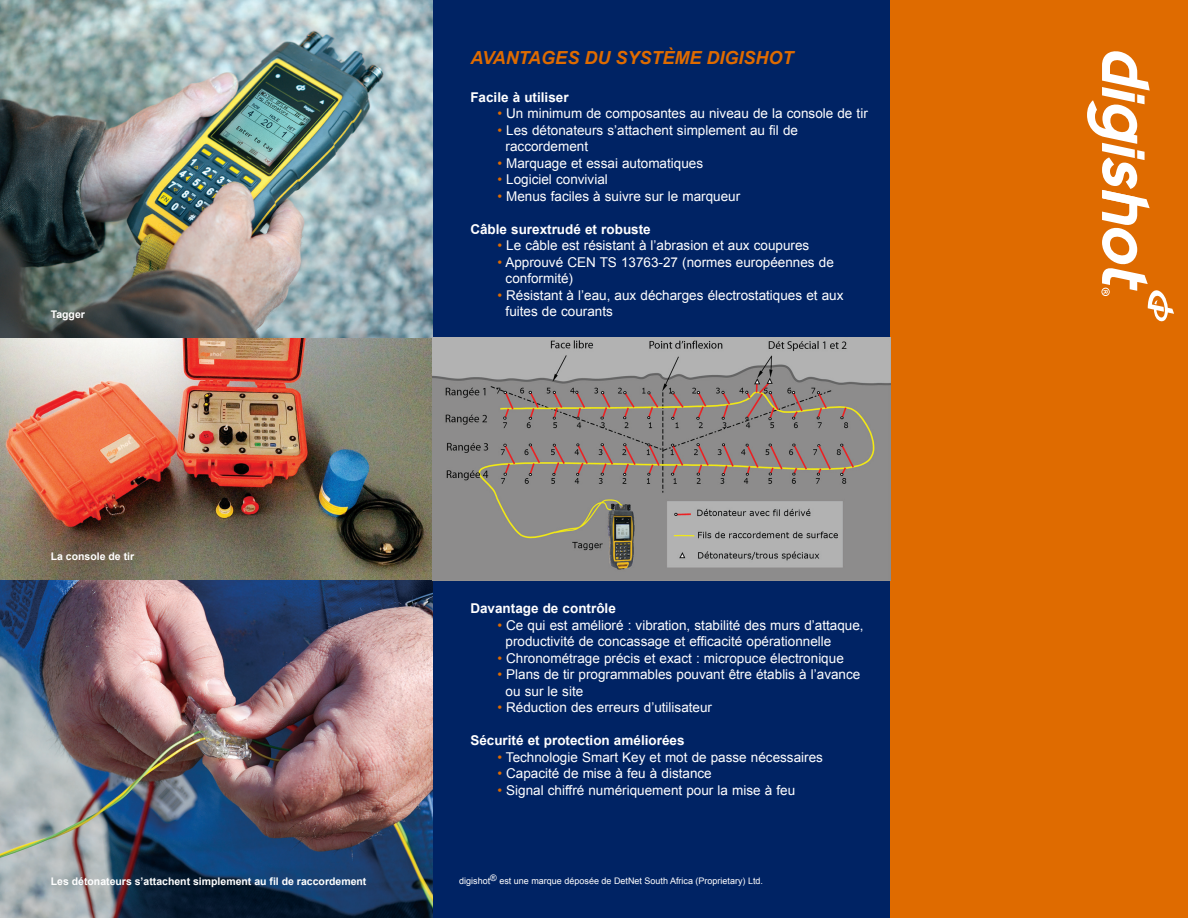
<style>
.page{position:relative;width:1188px;height:918px;background:#fff}
.page>*{position:absolute;margin:0;border:0;box-sizing:border-box;transform-origin:0 0}
.t1{font:italic 700 18px "Arial";color:#df6b00}
.Body{font:13.5px/16.5px "Arial";color:#fff}
.Body-2{font:700 13.5px "Arial";color:#fff}
.t2{font:700 10.5px "Arial";color:#fff}
.t3{font:9px "Arial";color:#fff}
.s1{color:#df6b00}
</style>
<div class="page">
<div style="left:864px;top:0;width:324px;height:918px;background:#df6b00"></div>
<div style="left:432px;top:0;width:458px;height:918px;background:#002364"></div>
<img style="left:2px;top:0;width:430px;height:918px">
<svg style="left:1087px;top:51px;width:87px;height:271px"></svg>
<img style="left:432px;top:338px;width:458px;height:242px">
<svg style="left:0;top:0;width:2px;height:918px;background:#768283"></svg>
<p class="t2" style="left:51px;top:307px;width:36px">Tagger</p>
<p class="t2" style="left:51px;top:549px;width:85px">La console de tir</p>
<p class="t2" style="left:51px;top:874px;width:317px">Les détonateurs s’attachent simplement au fil de raccordement</p>
<p class="t1" style="left:470px;top:46px;width:325px">AVANTAGES DU SYSTÈME DIGISHOT</p>
<p class="Body-2" style="left:470px;top:87px;width:100px">Facile à utiliser</p>
<p class="Body" style="left:497px;top:105px;width:372px"><span class="s1">•</span> Un minimum de composantes au niveau de la console de tir</p>
<p class="Body" style="left:506px;top:122px;width:294px;text-indent:-8px"><span class="s1">•</span> Les détonateurs s’attachent simplement au fil de raccordement</p>
<p class="Body" style="left:497px;top:155px;width:207px"><span class="s1">•</span> Marquage et essai automatiques</p>
<p class="Body" style="left:497px;top:171px;width:112px"><span class="s1">•</span> Logiciel convivial</p>
<p class="Body" style="left:497px;top:188px;width:244px"><span class="s1">•</span> Menus faciles à suivre sur le marqueur</p>
<p class="Body-2" style="left:470px;top:219px;width:182px">Câble surextrudé et robuste</p>
<p class="Body" style="left:497px;top:237px;width:314px"><span class="s1">•</span> Le câble est résistant à l’abrasion et aux coupures</p>
<p class="Body" style="left:506px;top:254px;width:330px;text-indent:-8px"><span class="s1">•</span> Approuvé CEN TS 13763-27 (normes européennes de conformité)</p>
<p class="Body" style="left:506px;top:287px;width:339px;text-indent:-8px"><span class="s1">•</span> Résistant à l’eau, aux décharges électrostatiques et aux fuites de courants</p>
<p class="Body-2" style="left:470px;top:599px;width:147px">Davantage de contrôle</p>
<p class="Body" style="left:506px;top:617px;width:360px;text-indent:-8px"><span class="s1">•</span> Ce qui est amélioré : vibration, stabilité des murs d’attaque, productivité de concassage et efficacité opérationnelle</p>
<p class="Body" style="left:497px;top:650px;width:348px"><span class="s1">•</span> Chronométrage précis et exact : micropuce électronique</p>
<p class="Body" style="left:506px;top:666px;width:356px;text-indent:-8px"><span class="s1">•</span> Plans de tir programmables pouvant être établis à l’avance ou sur le site</p>
<p class="Body" style="left:497px;top:699px;width:216px"><span class="s1">•</span> Réduction des erreurs d’utilisateur</p>
<p class="Body-2" style="left:470px;top:731px;width:216px">Sécurité et protection améliorées</p>
<p class="Body" style="left:497px;top:749px;width:327px"><span class="s1">•</span> Technologie Smart Key et mot de passe nécessaires</p>
<p class="Body" style="left:497px;top:765px;width:216px"><span class="s1">•</span> Capacité de mise à feu à distance</p>
<p class="Body" style="left:497px;top:782px;width:299px"><span class="s1">•</span> Signal chiffré numériquement pour la mise à feu</p>
<p class="t3" style="left:459px;top:875px;width:305px">digishot® est une marque déposée de DetNet South Africa (Proprietary) Ltd.</p>
</div>
